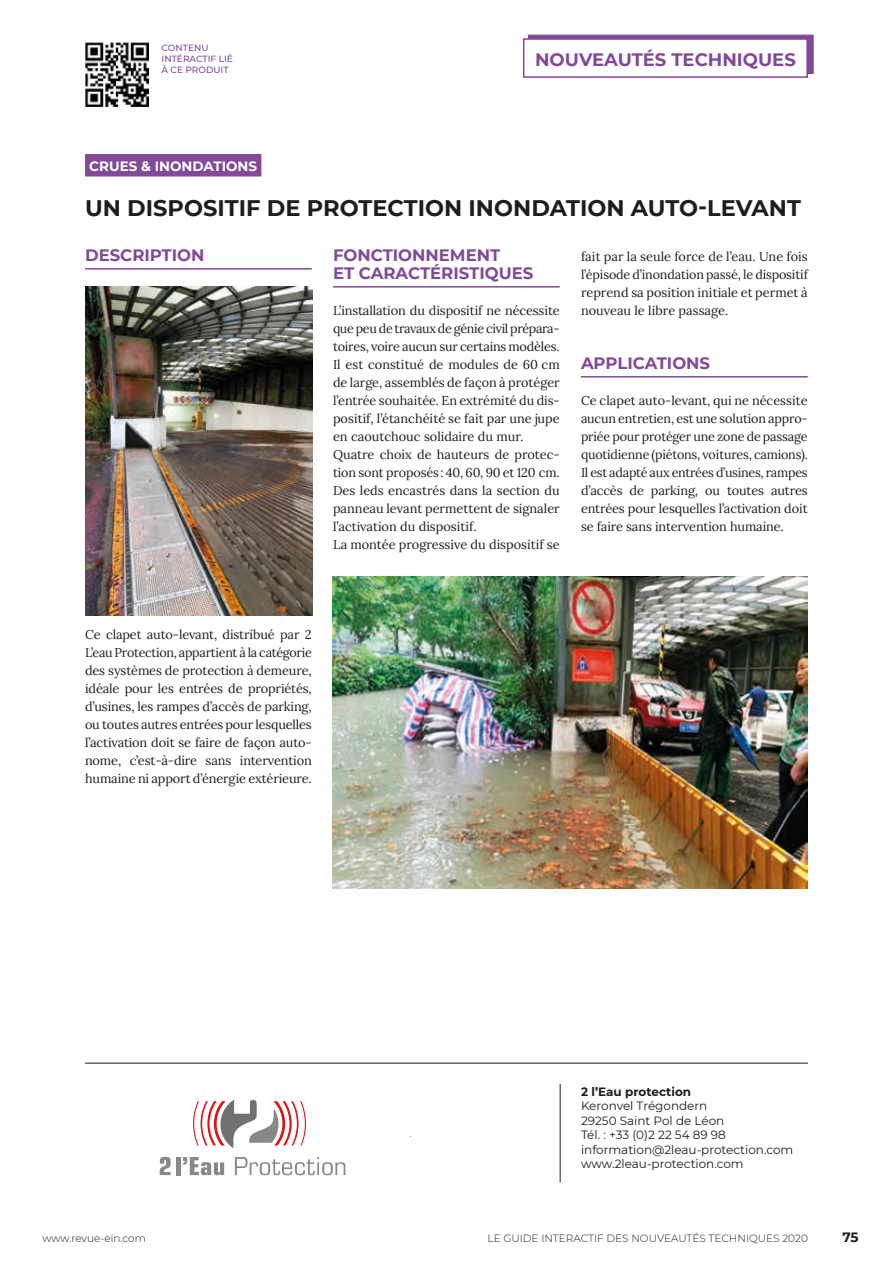
<style>
.page{position:relative;width:893px;height:1263px;background:#fff}
.page>*{position:absolute;margin:0;border:0;box-sizing:border-box;transform-origin:0 0}
.t1{font:700 22.5px "Montserrat";color:#1d1d1b}
.t2{font:700 18px "Montserrat";color:#814997}
.t3{font:700 16.5px/18px "Montserrat";color:#814997}
.t4{font:700 13.5px "Montserrat";color:#fff}
.t5{font:700 13.5px "Montserrat";color:#1d1d1b}
.t6{font:12.75px/18px "Lora";letter-spacing:-.005em;color:#1d1d1b;text-align:justify}
.t7{font:12px/14.4px "Montserrat";color:#1d1d1b}
.t8{font:700 12px "Montserrat";color:#1d1d1b}
.t9{font:300 10.5px "Montserrat";color:#1d1d1b}
.t10{font:500 9px/10.8px "Montserrat";color:#814997}
</style>
<div class="page">
<div style="left:528px;top:35px;width:285px;height:39px;background:#814997"></div>
<div style="left:524px;top:39px;width:283px;height:38px;background:#fff"></div>
<div style="left:523px;top:38px;width:285px;height:40px;border:2px solid #814997"></div>
<hr style="left:85px;top:1063px;width:723px;height:1px;background:#1d1d1b">
<hr style="left:560px;top:1084px;width:1px;height:98px;background:#1d1d1b">
<div style="left:85px;top:154px;width:176px;height:22px;background:#814997"></div>
<hr style="left:85px;top:268px;width:227px;height:2px;background:#814997">
<hr style="left:333px;top:286px;width:227px;height:2px;background:#814997">
<hr style="left:581px;top:376px;width:227px;height:2px;background:#814997">
<svg style="left:160px;top:1157px;width:11px;height:18px"></svg>
<hr style="left:177px;top:1157px;width:4px;height:18px;background:#888889">
<svg style="left:183px;top:1157px;width:41px;height:18px"></svg>
<svg style="left:235px;top:1157px;width:110px;height:18px"></svg>
<svg style="left:193px;top:1099px;width:113px;height:49px"></svg>
<img style="left:86px;top:286px;width:226px;height:330px">
<img style="left:333px;top:576px;width:474px;height:313px">
<img style="left:85px;top:43px;width:64px;height:63px">
<p class="t10" style="left:162px;top:42px;width:73px">CONTENU<br>INTÉRACTIF LIÉ<br>À CE PRODUIT</p>
<h2 class="t2" style="left:535px;top:46px;width:262px">NOUVEAUTÉS TECHNIQUES</h2>
<p class="t4" style="left:89px;top:156px;width:169px">CRUES &amp; INONDATIONS</p>
<h1 class="t1" style="left:85px;top:192px;width:717px">UN DISPOSITIF DE PROTECTION INONDATION AUTO-LEVANT</h1>
<p class="t3" style="left:85px;top:245px;width:121px">DESCRIPTION</p>
<p class="t3" style="left:333px;top:245px;width:202px">FONCTIONNEMENT<br>ET CARACTÉRISTIQUES</p>
<p class="t6" style="left:333px;top:301px;width:228px;text-align:left">L’installation du dispositif ne nécessite que peu de travaux de génie civil prépara&shy;toires, voire aucun sur certains modèles.<br>Il est constitué de modules de 60 cm de large, assemblés de façon à protéger l’entrée souhaitée. En extrémité du dis&shy;positif, l’étanchéité se fait par une jupe en caoutchouc solidaire du mur.<br>Quatre choix de hauteurs de protec&shy;tion sont proposés: 40, 60, 90 et 120 cm.<br>Des leds encastrés dans la section du panneau levant permettent de signaler l’activation du dispositif.<br>La montée progressive du dispositif se</p>
<p class="t6" style="left:581px;top:247px;width:228px">fait par la seule force de l’eau. Une fois l’épisode d’inondation passé, le dispositif reprend sa position initiale et permet à nouveau le libre passage.</p>
<p class="t3" style="left:581px;top:353px;width:131px">APPLICATIONS</p>
<p class="t6" style="left:581px;top:391px;width:228px">Ce clapet auto-levant, qui ne nécessite aucun entretien, est une solution appro&shy;priée pour protéger une zone de passage quotidienne (piétons, voitures, camions).<br>Il est adapté aux entrées d’usines, rampes d’accès de parking, ou toutes autres entrées pour lesquelles l’activation doit se faire sans intervention humaine.</p>
<p class="t6" style="left:85px;top:625px;width:228px">Ce clapet auto-levant, distribué par 2<br>L’eau Protection, appartient à la catégorie des systèmes de protection à demeure, idéale pour les entrées de propriétés, d’usines, les rampes d’accès de parking, ou toutes autres entrées pour lesquelles l’activation doit se faire de façon auto&shy;nome, c’est-à-dire sans intervention humaine ni apport d’énergie extérieure.</p>
<p class="t8" style="left:581px;top:1083px;width:112px">2 l’Eau protection</p>
<p class="t7" style="left:581px;top:1098px;width:214px">Keronvel Trégondern<br>29250 Saint Pol de Léon<br>Tél. : +33 (0)2 22 54 89 98 information@2leau-protection.com www.2leau-protection.com</p>
<p class="t9" style="left:43px;top:1231px;width:105px">www.revue-ein.com</p>
<p class="t9" style="left:487px;top:1231px;width:322px">LE GUIDE INTERACTIF DES NOUVEAUTÉS TECHNIQUES 2020</p>
<p class="t5" style="left:842px;top:1227px;width:18px">75</p>
</div>
